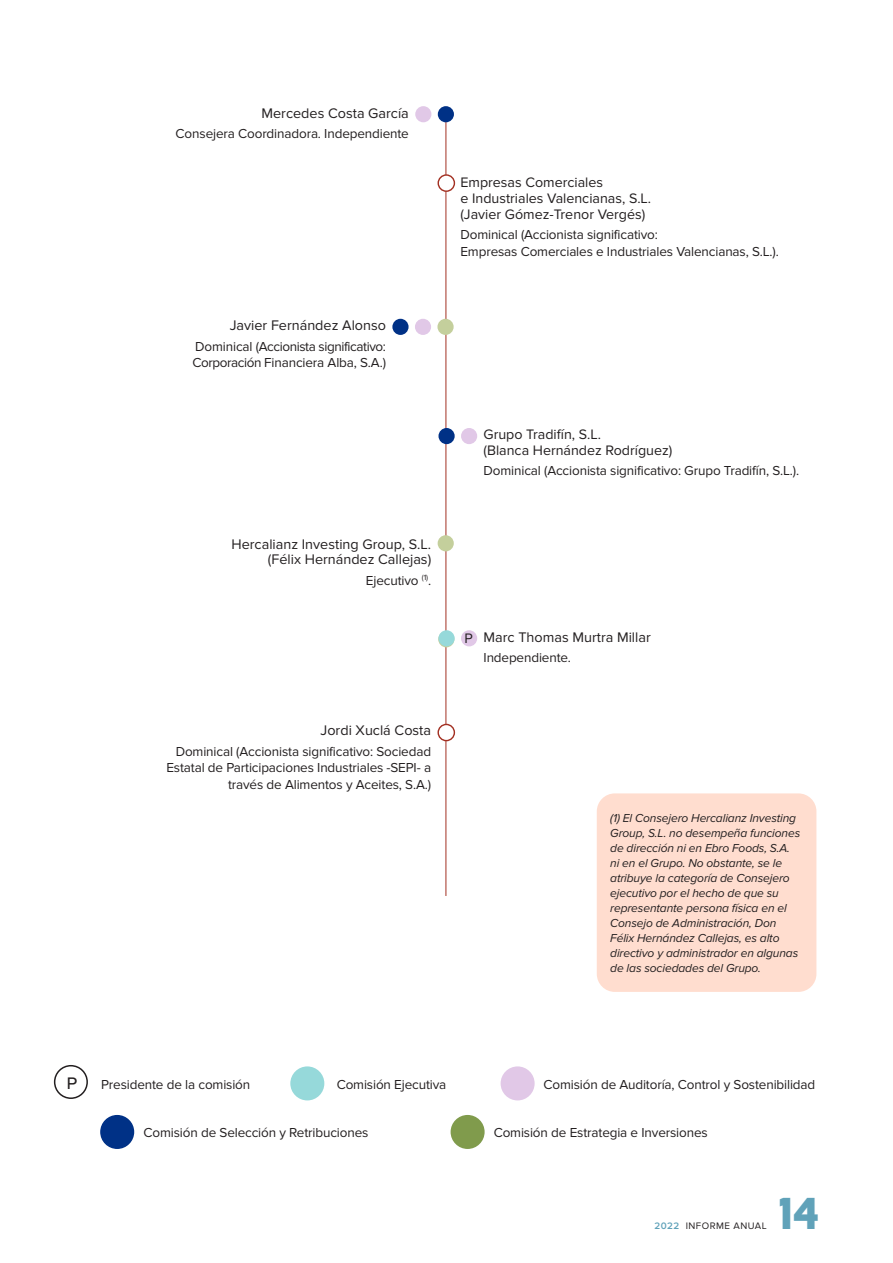
<style>
.page{position:relative;width:893px;height:1263px;background:#fff}
.page>*{position:absolute;margin:0;border:0;box-sizing:border-box;transform-origin:0 0}
.t1{font:700 45px "Platform";color:#60a2b9}
.t2{font:21px "Proxima Nova";color:#231f20}
.t3{font:14.4px "Proxima Nova";color:#231f20}
.t4{font:14.25px/15.6px "Proxima Nova";color:#231f20}
.Leyenda_-_esp{font:13.5px/16.5px "Proxima Nova";letter-spacing:-.01em;color:#231f20;text-align:right}
.Leyenda_-_esp-2{font:13.5px "Proxima Nova";letter-spacing:-.03em;color:#231f20}
.Epígrafe_-_esp{font:italic 12px/15px "Proxima Nova";letter-spacing:-.01em;color:#231f20}
.t5{font:9.75px "Proxima Nova";letter-spacing:.05em;color:#231f20}
.s1{font-weight:600;color:#60a2b9}
</style>
<div class="page">
<hr style="left:446px;top:109px;width:1px;height:787px;background:#a33123">
<svg style="left:438px;top:631px;width:16px;height:16px"></svg>
<div style="left:438px;top:535px;width:16px;height:16px;background:#c4cf9c;border-radius:50%"></div>
<svg style="left:438px;top:724px;width:16px;height:17px"></svg>
<div style="left:437px;top:724px;width:18px;height:17px;border:1px solid #a33123;border-radius:50%"></div>
<div style="left:438px;top:428px;width:17px;height:16px;background:#003186;border-radius:50%"></div>
<div style="left:461px;top:428px;width:16px;height:16px;background:#e1c8e7;border-radius:50%"></div>
<div style="left:438px;top:630px;width:17px;height:16px;background:#96d9da;border-radius:50%"></div>
<div style="left:461px;top:630px;width:16px;height:16px;background:#e1c8e7;border-radius:50%"></div>
<div style="left:415px;top:106px;width:16px;height:16px;background:#e1c8e7;border-radius:50%"></div>
<div style="left:438px;top:106px;width:16px;height:16px;background:#003186;border-radius:50%"></div>
<svg style="left:438px;top:175px;width:16px;height:16px"></svg>
<div style="left:437px;top:174px;width:18px;height:18px;border:1px solid #a33123;border-radius:50%"></div>
<div style="left:392px;top:319px;width:17px;height:16px;background:#003186;border-radius:50%"></div>
<div style="left:415px;top:319px;width:16px;height:16px;background:#e1c8e7;border-radius:50%"></div>
<div style="left:437px;top:319px;width:17px;height:16px;background:#c4cf9c;border-radius:50%"></div>
<div style="left:597px;top:793px;width:219px;height:199px;background:#ffddcf;border-radius:18px"></div>
<div style="left:290px;top:1066px;width:34px;height:34px;background:#96d9da;border-radius:50%"></div>
<div style="left:501px;top:1066px;width:34px;height:34px;background:#e1c8e7;border-radius:50%"></div>
<div style="left:54px;top:1065px;width:34px;height:34px;border:2px solid #231f20;border-radius:50%"></div>
<div style="left:101px;top:1116px;width:32px;height:32px;background:#003186;border-radius:50%"></div>
<div style="left:100px;top:1115px;width:34px;height:34px;border:2px solid #003186;border-radius:50%"></div>
<div style="left:451px;top:1115px;width:34px;height:34px;background:#809b4c;border-radius:50%"></div>
<p class="t3" style="left:262px;top:104px;width:149px">Mercedes Costa García</p>
<p class="Leyenda_-_esp" style="left:176px;top:126px;width:235px">Consejera Coordinadora. Independiente</p>
<p class="t3" style="left:230px;top:317px;width:158px">Javier Fernández Alonso</p>
<p class="Leyenda_-_esp-2" style="left:195px;top:338px;width:192px">Dominical (Accionista significativo:</p>
<p class="Leyenda_-_esp" style="left:192px;top:355px;width:195px">Corporación Financiera Alba, S.A.)</p>
<p class="t3" style="left:231px;top:535px;width:201px">Hercalianz Investing Group, S.L.</p>
<p class="t3" style="left:268px;top:551px;width:165px">(Félix Hernández Callejas)</p>
<p class="Leyenda_-_esp" style="left:366px;top:572px;width:67px">Ejecutivo <sup>(1)</sup>.</p>
<p class="t3" style="left:321px;top:722px;width:112px">Jordi Xuclá Costa</p>
<p class="Leyenda_-_esp" style="left:166px;top:743px;width:266px">Dominical (Accionista significativo: Sociedad<br>Estatal de Participaciones Industriales -SEPI- a través de Alimentos y Aceites, S.A.)</p>
<p class="t4" style="left:460px;top:175px;width:192px">Empresas Comerciales<br>e Industriales Valencianas, S.L.</p>
<p class="t4" style="left:460px;top:206px;width:186px">(Javier Gómez-Trenor Vergés)</p>
<p class="Leyenda_-_esp" style="left:460px;top:227px;width:199px">Dominical (Accionista significativo:</p>
<p class="Leyenda_-_esp" style="left:460px;top:243px;width:320px">Empresas Comerciales e Industriales Valencianas, S.L.).</p>
<p class="t4" style="left:484px;top:427px;width:119px">Grupo Tradifín, S.L.</p>
<p class="t4" style="left:484px;top:443px;width:190px">(Blanca Hernández Rodríguez)</p>
<p class="Leyenda_-_esp" style="left:484px;top:463px;width:317px">Dominical (Accionista significativo: Grupo Tradifín, S.L.).</p>
<p class="t4" style="left:464px;top:631px;width:10px">P</p>
<p class="t3" style="left:484px;top:628px;width:169px">Marc Thomas Murtra Millar</p>
<p class="Leyenda_-_esp" style="left:484px;top:650px;width:89px">Independiente.</p>
<p class="Epígrafe_-_esp" style="left:610px;top:811px;width:192px">(1) El Consejero Hercalianz Investing Group, S.L. no desempeña funciones de dirección ni en Ebro Foods, S.A. ni en el Grupo. No obstante, se le atribuye la categoría de Consejero ejecutivo por el hecho de que su representante persona física en el Consejo de Administración, Don Félix Hernández Callejas, es alto directivo y administrador en algunas de las sociedades del Grupo.</p>
<p class="t2" style="left:67px;top:1070px;width:12px">P</p>
<p class="Leyenda_-_esp" style="left:101px;top:1076px;width:151px">Presidente de la comisión</p>
<p class="Leyenda_-_esp" style="left:337px;top:1076px;width:111px">Comisión Ejecutiva</p>
<p class="Leyenda_-_esp" style="left:544px;top:1076px;width:273px">Comisión de Auditoría, Control y Sostenibilidad</p>
<p class="Leyenda_-_esp" style="left:144px;top:1125px;width:226px">Comisión de Selección y Retribuciones</p>
<p class="Leyenda_-_esp" style="left:494px;top:1125px;width:216px">Comisión de Estrategia e Inversiones</p>
<p class="t5" style="left:654px;top:1220px;width:114px"><span class="s1">2022</span> INFORME ANUAL</p>
<h1 class="t1" style="left:779px;top:1180px;width:41px">14</h1>
</div>
